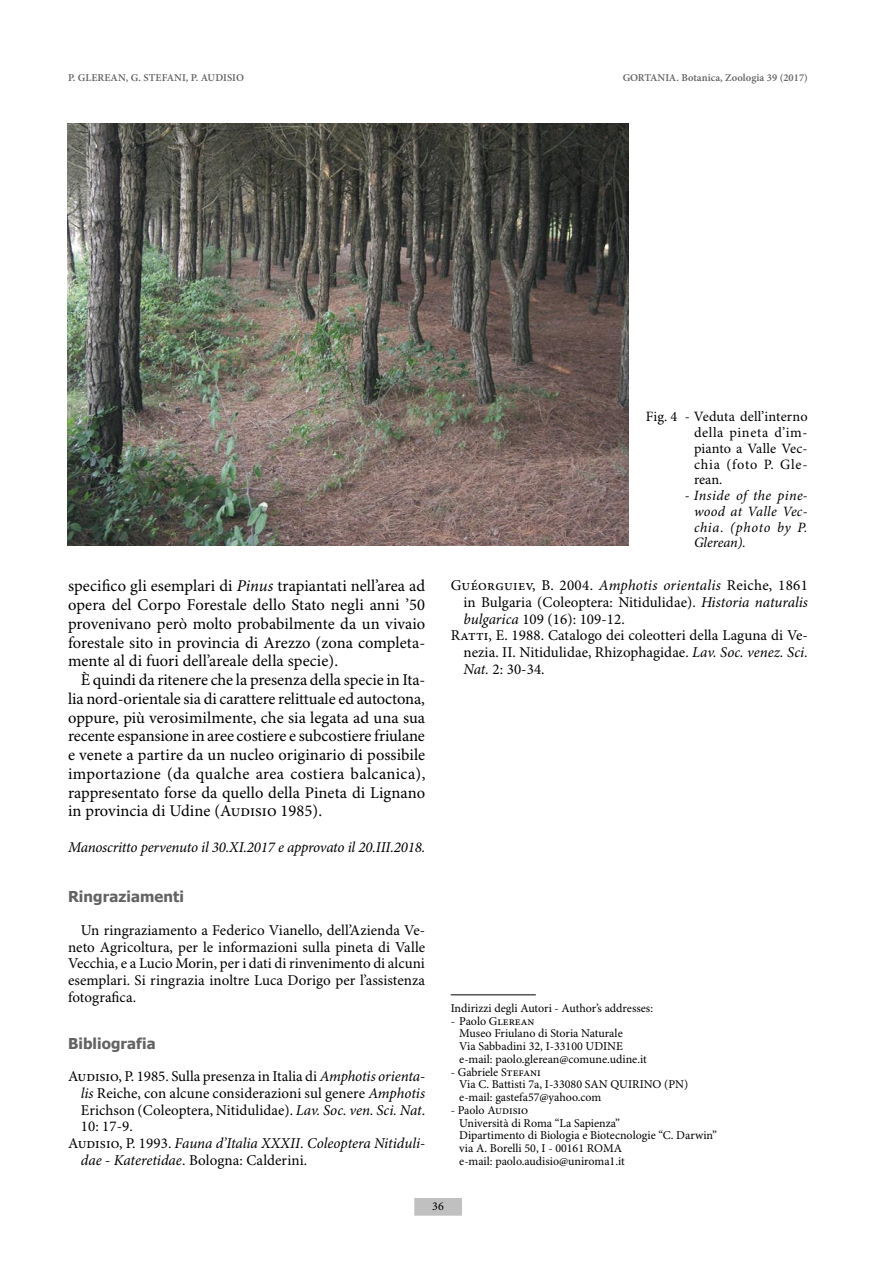
<style>
.page{position:relative;width:893px;height:1263px;background:#fff}
.page>*{position:absolute;margin:0;border:0;box-sizing:border-box;transform-origin:0 0}
.Normale{font:16.5px/18.8px "Minion Pro";letter-spacing:.005em;color:#000;text-align:justify}
.t1{font:15px/16.6px "Minion Pro";letter-spacing:.005em;color:#000;text-align:justify}
.Normale-2{font:italic 15px/16.6px "Minion Pro";letter-spacing:-.01em;color:#000}
.Titolo_1{font:700 15px "Tahoma";letter-spacing:.005em;color:#636363}
.t2{font:14.25px/15.8px "Minion Pro";letter-spacing:.015em;color:#000;text-align:justify}
.t3{font:italic 14.25px/15.8px "Minion Pro";letter-spacing:.025em;color:#000;text-align:justify}
.Normale-3{font:12px "Minion Pro";color:#000}
.Normale-4{font:600 10.5px "Minion Pro";letter-spacing:.005em;color:#636363}
.s1{font-style:italic}
.s2{font-style:normal}
</style>
<div class="page">
<div style="left:415px;top:1198px;width:46px;height:17px;background:#c0c0c0"></div>
<img style="left:68px;top:123px;width:561px;height:422px">
<hr style="left:451px;top:994px;width:85px;height:1px;background:#000">
<p class="Normale-4" style="left:68px;top:71px;width:177px">P. GLEREAN, G. STEFANI, P. AUDISIO</p>
<p class="Normale-4" style="left:623px;top:71px;width:187px">GORTANIA. Botanica, Zoologia 39 (2017)</p>
<p class="Normale" style="left:68px;top:577px;width:359px">specifico gli esemplari di <span class="s1">Pinus</span> trapiantati nell’area ad opera del Corpo Forestale dello Stato negli anni ’50 provenivano però molto probabilmente da un vivaio forestale sito in provincia di Arezzo (zona completa&shy;mente al di fuori dell’areale della specie).</p>
<p class="Normale" style="left:68px;top:671px;width:359px;text-indent:13px">È quindi da ritenere che la presenza della specie in Ita&shy;lia nord-orientale sia di carattere relittuale ed autoctona, oppure, più verosimilmente, che sia legata ad una sua recente espansione in aree costiere e subcostiere friulane e venete a partire da un nucleo originario di possibile importazione (da qualche area costiera balcanica), rappresentato forse da quello della Pineta di Lignano in provincia di Udine (Audisio 1985).</p>
<p class="Normale-2" style="left:68px;top:839px;width:358px">Manoscritto pervenuto il 30.XI.2017 e approvato il 20.III.2018.</p>
<p class="Titolo_1" style="left:68px;top:886px;width:117px">Ringraziamenti</p>
<p class="t1" style="left:68px;top:922px;width:359px;text-indent:13px">Un ringraziamento a Federico Vianello, dell’Azienda Ve&shy;neto Agricoltura, per le informazioni sulla pineta di Valle Vecchia, e a Lucio Morin, per i dati di rinvenimento di alcuni esemplari. Si ringrazia inoltre Luca Dorigo per l’assistenza fotografica.</p>
<p class="Titolo_1" style="left:68px;top:1033px;width:89px">Bibliografia</p>
<p class="t1" style="left:81px;top:1069px;width:346px;text-indent:-13px">Audisio, P. 1985. Sulla presenza in Italia di <span class="s1">Amphotis orienta&shy;lis</span> Reiche, con alcune considerazioni sul genere <span class="s1">Amphotis </span>Erichson (Coleoptera, Nitidulidae). <span class="s1">Lav. Soc. ven. Sci. Nat</span>.<br>10: 17-9.</p>
<p class="Normale-2" style="left:81px;top:1135px;width:346px;text-indent:-13px"><span class="s2">Audisio, P. 1993.</span> Fauna d’Italia XXXII. Coleoptera Nitiduli&shy;dae - Kateretidae<span class="s2">. Bologna: Calderini.</span></p>
<p class="t2" style="left:694px;top:410px;width:115px;text-indent:-48px">Fig. 4 - Veduta dell’interno della pineta d’im&shy;pianto a Valle Vec&shy;chia (foto P. Gle&shy;rean.</p>
<p class="t3" style="left:694px;top:488px;width:115px;text-indent:-9px">- Inside of the pine&shy;wood at Valle Vec&shy;chia. (photo by P.<br>Glerean).</p>
<p class="t1" style="left:463px;top:578px;width:346px;text-indent:-13px">Guéorguiev, B. 2004. <span class="s1">Amphotis orientalis</span> Reiche, 1861 in Bulgaria (Coleoptera: Nitidulidae). <span class="s1">Historia naturalis bulgarica</span> 109 (16): 109-12.</p>
<p class="t1" style="left:463px;top:628px;width:346px;text-indent:-13px">Ratti, E. 1988. Catalogo dei coleotteri della Laguna di Ve&shy;nezia. II. Nitidulidae, Rhizophagidae. <span class="s1">Lav. Soc. venez. Sci.<br>Nat.</span> 2: 30-34.</p>
<p class="Normale-3" style="left:451px;top:1001px;width:204px">Indirizzi degli Autori - Author’s addresses:</p>
<p class="Normale-3" style="left:451px;top:1014px;width:85px">- Paolo Glerean</p>
<p class="Normale-3" style="left:459px;top:1026px;width:165px">Museo Friulano di Storia Naturale</p>
<p class="Normale-3" style="left:459px;top:1039px;width:165px">Via Sabbadini 32, I-33100 UDINE</p>
<p class="Normale-3" style="left:459px;top:1052px;width:189px">e-mail: paolo.glerean@comune.udine.it</p>
<p class="Normale-3" style="left:451px;top:1065px;width:91px">- Gabriele Stefani</p>
<p class="Normale-3" style="left:459px;top:1077px;width:230px">Via C. Battisti 7a, I-33080 SAN QUIRINO (PN)</p>
<p class="Normale-3" style="left:459px;top:1090px;width:144px">e-mail: gastefa57@yahoo.com</p>
<p class="Normale-3" style="left:451px;top:1103px;width:79px">- Paolo Audisio</p>
<p class="Normale-3" style="left:459px;top:1116px;width:162px">Università di Roma “La Sapienza”</p>
<p class="Normale-3" style="left:459px;top:1128px;width:259px">Dipartimento di Biologia e Biotecnologie “C. Darwin”</p>
<p class="Normale-3" style="left:459px;top:1141px;width:164px">via A. Borelli 50, I - 00161 ROMA</p>
<p class="Normale-3" style="left:459px;top:1154px;width:167px">e-mail: paolo.audisio@uniroma1.it</p>
<p class="Normale-3" style="left:432px;top:1199px;width:13px">36</p>
</div>
